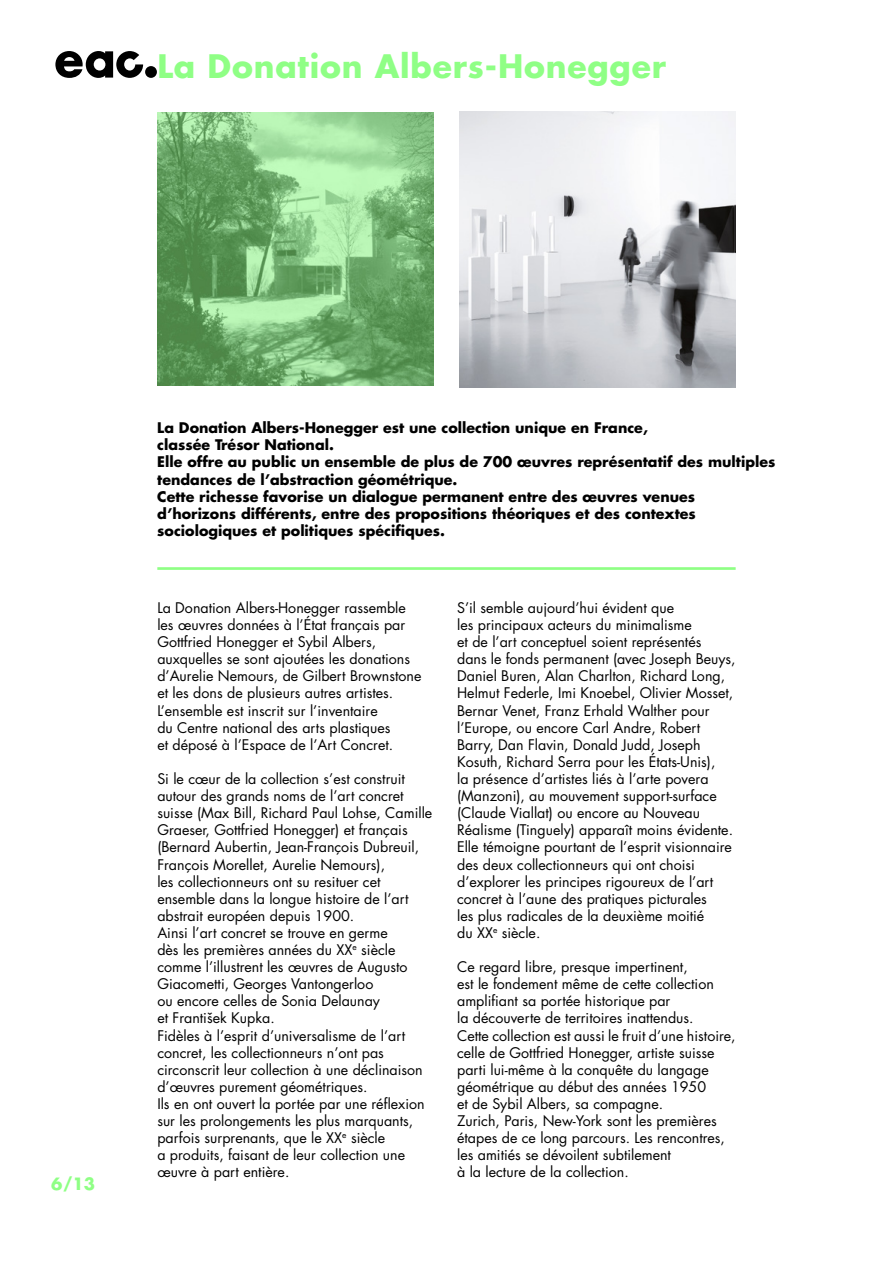
<style>
.page{position:relative;width:893px;height:1263px;background:#fff}
.page>*{position:absolute;margin:0;border:0;box-sizing:border-box;transform-origin:0 0}
.t1{font:31.5px "Futura Amandiers Bold";letter-spacing:.025em;color:#8fff85}
.t2{font:16.5px "Futura Amandiers Bold";color:#8fff85}
.t3{font:14.25px/17.1px "Futura Amandiers";color:#000}
.t4{font:14.25px/17.1px "Futura Amandiers Bold";color:#000}
</style>
<div class="page">
<div style="left:145px;top:66px;width:12px;height:12px;background:#000;border-radius:50%"></div>
<svg style="left:55px;top:51px;width:88px;height:27px"></svg>
<img style="left:157px;top:113px;width:277px;height:273px">
<img style="left:459px;top:111px;width:277px;height:276px">
<hr style="left:157px;top:567px;width:579px;height:3px;background:#8fff85">
<h1 class="t1" style="left:157px;top:45px;width:510px">La Donation Albers-Honegger</h1>
<p class="t2" style="left:51px;top:1173px;width:46px">6/13</p>
<p class="t4" style="left:157px;top:419px;width:620px">La Donation Albers-Honegger est une collection unique en France,<br>classée Trésor National.<br>Elle offre au public un ensemble de plus de 700 œuvres représentatif des multiples tendances de l’abstraction géométrique.<br>Cette richesse favorise un dialogue permanent entre des œuvres venues d’horizons différents, entre des propositions théoriques et des contextes sociologiques et politiques spécifiques.</p>
<p class="t3" style="left:157px;top:599px;width:266px">La Donation Albers-Honegger rassemble les œuvres données à l’État français par Gottfried Honegger et Sybil Albers, auxquelles se sont ajoutées les donations d’Aurelie Nemours, de Gilbert Brownstone et les dons de plusieurs autres artistes.<br>L’ensemble est inscrit sur l’inventaire<br>du Centre national des arts plastiques<br>et déposé à l’Espace de l’Art Concret.</p>
<p class="t3" style="left:157px;top:770px;width:276px">Si le cœur de la collection s’est construit autour des grands noms de l’art concret suisse (Max Bill, Richard Paul Lohse, Camille Graeser, Gottfried Honegger) et français (Bernard Aubertin, Jean-François Dubreuil, François Morellet, Aurelie Nemours),<br>les collectionneurs ont su resituer cet ensemble dans la longue histoire de l’art abstrait européen depuis 1900.<br>Ainsi l’art concret se trouve en germe<br>dès les premières années du XX<sup>e</sup> siècle comme l’illustrent les œuvres de Augusto Giacometti, Georges Vantongerloo<br>ou encore celles de Sonia Delaunay<br>et František Kupka.<br>Fidèles à l’esprit d’universalisme de l’art concret, les collectionneurs n’ont pas circonscrit leur collection à une déclinaison d’œuvres purement géométriques.<br>Ils en ont ouvert la portée par une réflexion sur les prolongements les plus marquants, parfois surprenants, que le XX<sup>e</sup> siècle<br>a produits, faisant de leur collection une œuvre à part entière.</p>
<p class="t3" style="left:457px;top:599px;width:280px">S’il semble aujourd’hui évident que<br>les principaux acteurs du minimalisme<br>et de l’art conceptuel soient représentés<br>dans le fonds permanent (avec Joseph Beuys, Daniel Buren, Alan Charlton, Richard Long, Helmut Federle, Imi Knoebel, Olivier Mosset, Bernar Venet, Franz Erhald Walther pour l’Europe, ou encore Carl Andre, Robert Barry, Dan Flavin, Donald Judd, Joseph Kosuth, Richard Serra pour les États-Unis),<br>la présence d’artistes liés à l’arte povera (Manzoni), au mouvement support-surface (Claude Viallat) ou encore au Nouveau Réalisme (Tinguely) apparaît moins évidente.<br>Elle témoigne pourtant de l’esprit visionnaire des deux collectionneurs qui ont choisi d’explorer les principes rigoureux de l’art concret à l’aune des pratiques picturales<br>les plus radicales de la deuxième moitié<br>du XX<sup>e</sup> siècle.</p>
<p class="t3" style="left:457px;top:958px;width:280px">Ce regard libre, presque impertinent,<br>est le fondement même de cette collection amplifiant sa portée historique par<br>la découverte de territoires inattendus.<br>Cette collection est aussi le fruit d’une histoire, celle de Gottfried Honegger, artiste suisse parti lui-même à la conquête du langage géométrique au début des années 1950<br>et de Sybil Albers, sa compagne.<br>Zurich, Paris, New-York sont les premières étapes de ce long parcours. Les rencontres, les amitiés se dévoilent subtilement<br>à la lecture de la collection.</p>
</div>
